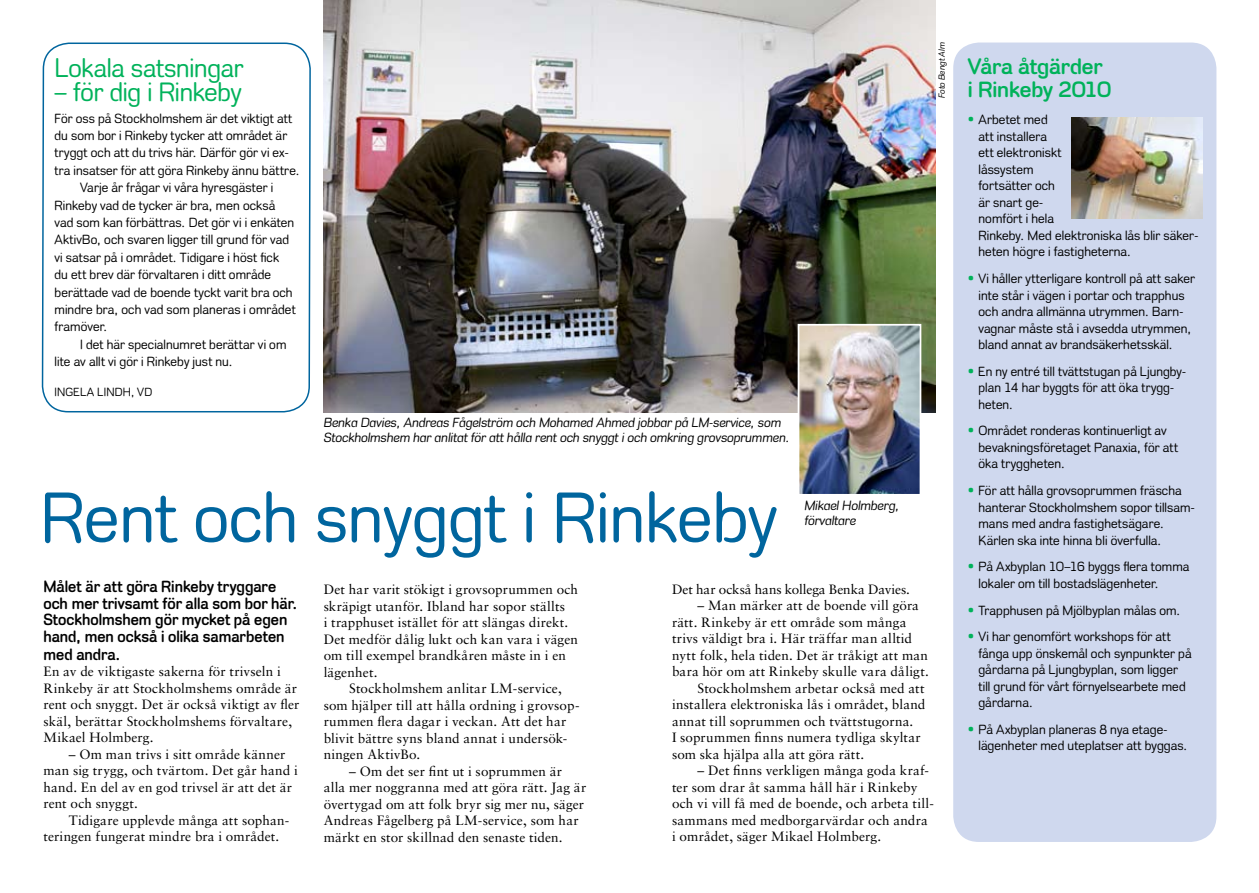
<style>
.page{position:relative;width:1259px;height:893px;background:#fff}
.page>*{position:absolute;margin:0;border:0;box-sizing:border-box;transform-origin:0 0}
.t1{font:72px "Stockholm Runt";color:#00659e}
.t2{font:27px "Stockholm Runt";letter-spacing:-.005em;color:#00b25a}
.t3{font:700 22.5px/22.5px "Stockholm Runt";letter-spacing:-.005em;color:#00b25a}
.t4{font:700 16.5px/16.5px "Stockholm Runt";color:#000;scale:.95 1}
.t5{font:13.5px/16.5px "Sabon";letter-spacing:.01em;color:#000}
.t6{font:13.5px/16.5px "Stockholm Runt";letter-spacing:.01em;color:#000}
.t7{font:italic 13.5px/15px "Stockholm Runt";color:#000}
.t8{font:12px "Stockholm Runt";letter-spacing:.015em;color:#000}
.t9{font:italic 9px "Stockholm Runt";color:#000}
.s1{color:#00b25a}
</style>
<div class="page">
<img style="left:324px;top:0;width:611px;height:412px">
<img style="left:800px;top:327px;width:118px;height:166px">
<div style="left:797px;top:324px;width:124px;height:172px;border:2px solid #fff"></div>
<svg style="left:41px;top:42px;width:270px;height:371px"></svg>
<div style="left:953px;top:43px;width:263px;height:799px;background:#cfd8ee;border-radius:26px"></div>
<img style="left:1071px;top:117px;width:131px;height:101px">
<h2 class="t2" style="left:55px;top:52px;width:190px">Lokala satsningar</h2>
<h2 class="t2" style="left:55px;top:76px;width:188px">– för dig i Rinkeby</h2>
<p class="t6" style="left:55px;top:110px;width:239px">För oss på Stockholmshem är det viktigt att</p>
<p class="t6" style="left:55px;top:127px;width:234px">du som bor i Rinkeby tycker att området är</p>
<p class="t6" style="left:55px;top:145px;width:236px">tryggt och att du trivs här. Därför gör vi ex-</p>
<p class="t6" style="left:55px;top:162px;width:247px">tra insatser för att göra Rinkeby ännu bättre.</p>
<p class="t6" style="left:80px;top:179px;width:195px">Varje år frågar vi våra hyresgäster i</p>
<p class="t6" style="left:55px;top:197px;width:222px">Rinkeby vad de tycker är bra, men också</p>
<p class="t6" style="left:55px;top:214px;width:241px">vad som kan förbättras. Det gör vi i enkäten</p>
<p class="t6" style="left:55px;top:232px;width:236px">AktivBo, och svaren ligger till grund för vad</p>
<p class="t6" style="left:55px;top:249px;width:226px">vi satsar på i området. Tidigare i höst fick</p>
<p class="t6" style="left:55px;top:266px;width:218px">du ett brev där förvaltaren i ditt område</p>
<p class="t6" style="left:55px;top:284px;width:240px">berättade vad de boende tyckt varit bra och</p>
<p class="t6" style="left:55px;top:301px;width:243px">mindre bra, och vad som planeras i området</p>
<p class="t6" style="left:55px;top:319px;width:54px">framöver.</p>
<p class="t6" style="left:80px;top:336px;width:208px">I det här specialnumret berättar vi om</p>
<p class="t6" style="left:55px;top:353px;width:180px">lite av allt vi gör i Rinkeby just nu.</p>
<p class="t8" style="left:55px;top:384px;width:99px">INGELA LINDH, VD</p>
<p class="t7" style="left:324px;top:415px;width:467px">Benka Davies, Andreas Fågelström och Mohamed Ahmed jobbar på LM-service, som<br>Stockholmshem har anlitat för att hålla rent och snyggt i och omkring grovsoprummen.</p>
<h1 class="t1" style="left:41px;top:475px;width:737px">Rent och snyggt i Rinkeby</h1>
<p class="t7" style="left:804px;top:498px;width:96px">Mikael Holmberg,</p>
<p class="t7" style="left:804px;top:513px;width:53px">förvaltare</p>
<p class="t9" style="left:936px;top:98px;width:57px;rotate:-90deg">Foto Bengt Alm</p>
<p class="t4" style="left:43px;top:578px;width:269px">Målet är att göra Rinkeby tryggare och mer trivsamt för alla som bor här.<br>Stockholmshem gör mycket på egen hand, men också i olika samarbeten</p>
<p class="t4" style="left:43px;top:646px;width:82px">med andra.</p>
<p class="t5" style="left:43px;top:663px;width:258px">En av de viktigaste sakerna för trivseln i Rinkeby är att Stockholmshems område är rent och snyggt. Det är också viktigt av fler skäl, berättar Stockholmshems förvaltare, Mikael Holmberg.</p>
<p class="t5" style="left:43px;top:746px;width:256px;text-indent:26px">– Om man trivs i sitt område känner man sig trygg, och tvärtom. Det går hand i hand. En del av en god trivsel är att det är rent och snyggt.</p>
<p class="t5" style="left:43px;top:812px;width:247px;text-indent:26px">Tidigare upplevde många att sophan&shy;teringen fungerat mindre bra i området.</p>
<p class="t5" style="left:324px;top:581px;width:256px">Det har varit stökigt i grovsoprummen och skräpigt utanför. Ibland har sopor ställts<br>i trapphuset istället för att slängas direkt.<br>Det medför dålig lukt och kan vara i vägen om till exempel brandkåren måste in i en lägenhet.</p>
<p class="t5" style="left:324px;top:680px;width:257px;text-indent:26px">Stockholmshem anlitar LM-service, som hjälper till att hålla ordning i grovsop&shy;rummen flera dagar i veckan. Att det har blivit bättre syns bland annat i undersök&shy;ningen AktivBo.</p>
<p class="t5" style="left:324px;top:762px;width:264px;text-indent:26px">– Om det ser fint ut i soprummen är alla mer noggranna med att göra rätt. Jag är övertygad om att folk bryr sig mer nu, säger Andreas Fågelberg på LM-service, som har märkt en stor skillnad den senaste tiden.</p>
<p class="t5" style="left:672px;top:581px;width:239px">Det har också hans kollega Benka Davies.</p>
<p class="t5" style="left:697px;top:597px;width:223px">– Man märker att de boende vill göra</p>
<p class="t5" style="left:672px;top:614px;width:236px">rätt. Rinkeby är ett område som många</p>
<p class="t5" style="left:672px;top:630px;width:241px">trivs väldigt bra i. Här träffar man alltid</p>
<p class="t5" style="left:672px;top:647px;width:257px">nytt folk, hela tiden. Det är tråkigt att man</p>
<p class="t5" style="left:672px;top:663px;width:258px">bara hör om att Rinkeby skulle vara dåligt.</p>
<p class="t5" style="left:697px;top:680px;width:229px">Stockholmshem arbetar också med att</p>
<p class="t5" style="left:672px;top:696px;width:255px">installera elektroniska lås i området, bland</p>
<p class="t5" style="left:672px;top:713px;width:243px">annat till soprummen och tvättstugorna.</p>
<p class="t5" style="left:672px;top:729px;width:250px">I soprummen finns numera tydliga skyltar</p>
<p class="t5" style="left:672px;top:746px;width:194px">som ska hjälpa alla att göra rätt.</p>
<p class="t5" style="left:672px;top:762px;width:263px;text-indent:26px">– Det finns verkligen många goda kraf&shy;ter som drar åt samma håll här i Rinkeby och vi vill få med de boende, och arbeta till&shy;sammans med medborgarvärdar och andra i området, säger Mikael Holmberg.</p>
<h3 class="t3" style="left:968px;top:55px;width:145px">Våra åtgärder i Rinkeby 2010</h3>
<p class="t6" style="left:978px;top:111px;width:221px;text-indent:-11px"><span class="s1">•</span> Arbetet med<br>att installera<br>ett elektroniskt<br>låssystem<br>fortsätter och<br>är snart ge-<br>nomfört i hela<br>Rinkeby. Med elektroniska lås blir säker&shy;heten högre i fastigheterna.</p>
<p class="t6" style="left:978px;top:270px;width:218px;text-indent:-11px"><span class="s1">•</span> Vi håller ytterligare kontroll på att saker inte står i vägen i portar och trapphus och andra allmänna utrymmen. Barn&shy;vagnar måste stå i avsedda utrymmen, bland annat av brandsäkerhetsskäl.</p>
<p class="t6" style="left:978px;top:363px;width:209px;text-indent:-11px"><span class="s1">•</span> En ny entré till tvättstugan på Ljungby&shy;plan 14 har byggts för att öka trygg&shy;heten.</p>
<p class="t6" style="left:978px;top:423px;width:201px;text-indent:-11px"><span class="s1">•</span> Området ronderas kontinuerligt av bevakningsföretaget Panaxia, för att öka tryggheten.</p>
<p class="t6" style="left:978px;top:482px;width:218px;text-indent:-11px"><span class="s1">•</span> För att hålla grovsoprummen fräscha hanterar Stockholmshem sopor tillsam&shy;mans med andra fastighetsägare.<br>Kärlen ska inte hinna bli överfulla.</p>
<p class="t6" style="left:978px;top:558px;width:212px;text-indent:-11px"><span class="s1">•</span> På Axbyplan 10–16 byggs flera tomma lokaler om till bostadslägenheter.</p>
<p class="t6" style="left:968px;top:602px;width:214px"><span class="s1">•</span> Trapphusen på Mjölbyplan målas om.</p>
<p class="t6" style="left:978px;top:628px;width:215px;text-indent:-11px"><span class="s1">•</span> Vi har genomfört workshops för att fånga upp önskemål och synpunkter på gårdarna på Ljungbyplan, som ligger till grund för vårt förnyelsearbete med gårdarna.</p>
<p class="t6" style="left:978px;top:721px;width:210px;text-indent:-11px"><span class="s1">•</span> På Axbyplan planeras 8 nya etage&shy;lägenheter med uteplatser att byggas.</p>
</div>
